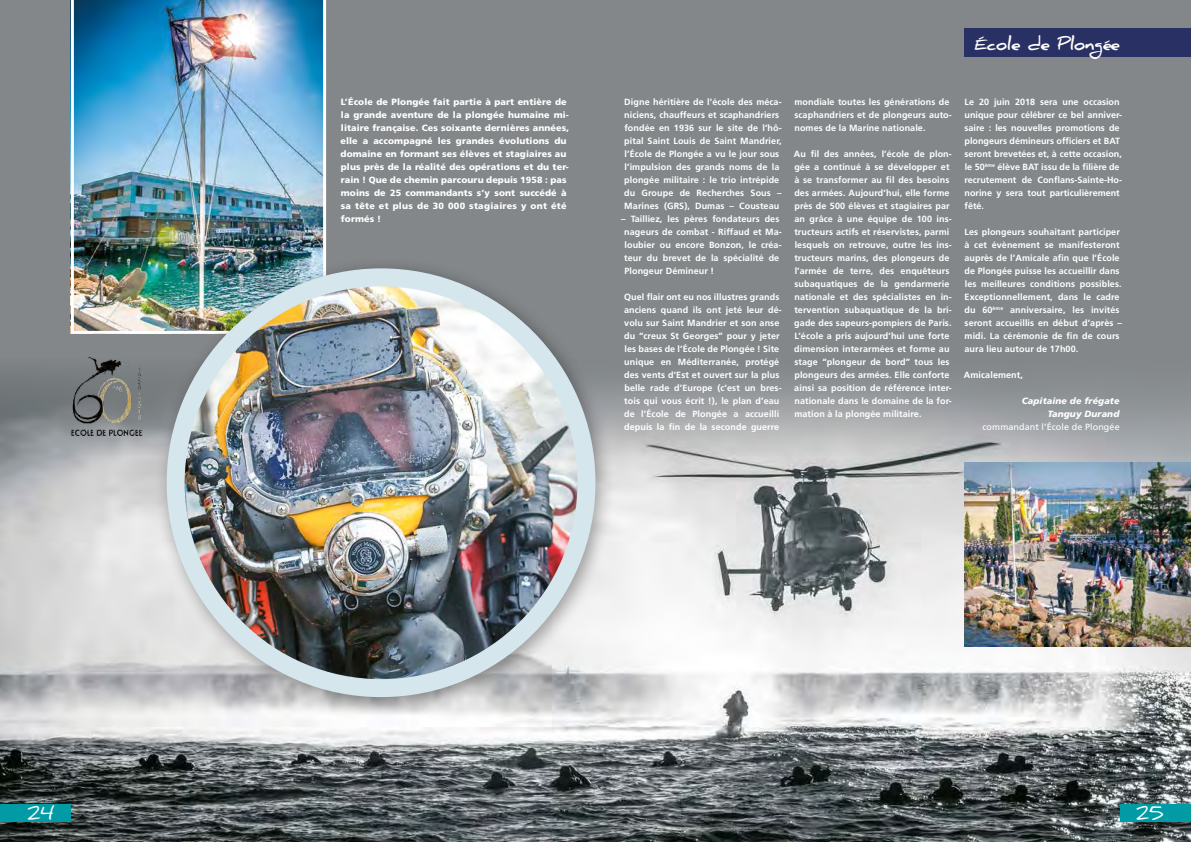
<style>
.page{position:relative;width:1191px;height:842px;background:#838789}
.page>*{position:absolute;margin:0;border:0;box-sizing:border-box;transform-origin:0 0}
.t1{font:700 18px "Daniel";letter-spacing:-.02em;color:#fff}
.t2{font:700 9px/13px "Frutiger LT Std";letter-spacing:.01em;color:#fff}
.t3{font:900 9px/13px "Frutiger LT Std";letter-spacing:.01em;color:#fff}
.t4{font:italic 900 9px/13px "Frutiger";letter-spacing:.01em;color:#fff;text-align:right}
.t5{font:9px "Frutiger LT Std";letter-spacing:.01em;color:#fff}
</style>
<div class="page">
<img style="left:0;top:373px;width:1191px;height:469px">
<img style="left:71px;top:0;width:255px;height:334px">
<div style="left:155px;top:257px;width:460px;height:460px;background:#000;opacity:.35"></div>
<img style="left:176px;top:277px;width:410px;height:411px;border-radius:205px">
<div style="left:167px;top:268px;width:428px;height:429px;border:18px solid #d5e6ed;border-radius:50%"></div>
<img style="left:964px;top:462px;width:227px;height:184px">
<div style="left:0;top:804px;width:71px;height:17px;background:#009ba4"></div>
<div style="left:1120px;top:804px;width:71px;height:17px;background:#009ba4"></div>
<div style="left:964px;top:28px;width:227px;height:29px;background:#293064"></div>
<img style="left:60px;top:356px;width:93px;height:87px">
<p class="t3" style="left:340px;top:95px;width:230px">L’École de Plongée fait partie à part entière de la grande aventure de la plongée humaine mi&shy;litaire française. Ces soixante dernières années, elle a accompagné les grandes évolutions du domaine en formant ses élèves et stagiaires au plus près de la réalité des opérations et du ter&shy;rain ! Que de chemin parcouru depuis 1958 : pas moins de 25 commandants s’y sont succédé à sa tête et plus de 30 000 stagiaires y ont été formés !</p>
<h1 class="t1" style="left:974px;top:33px;width:147px">École de Plongée</h1>
<p class="t2" style="left:624px;top:95px;width:159px">Digne héritière de l’école des méca&shy;niciens, chauffeurs et scaphandriers fondée en 1936 sur le site de l’hô&shy;pital Saint Louis de Saint Mandrier, l’École de Plongée a vu le jour sous l’impulsion des grands noms de la plongée militaire : le trio intrépide du Groupe de Recherches Sous – Marines (GRS), Dumas – Cousteau</p>
<p class="t2" style="left:624px;top:212px;width:159px;text-indent:-3px">– Tailliez, les pères fondateurs des nageurs de combat - Riffaud et Ma&shy;loubier ou encore Bonzon, le créa&shy;teur du brevet de la spécialité de<br>Plongeur Démineur !</p>
<p class="t2" style="left:624px;top:290px;width:159px">Quel flair ont eu nos illustres grands anciens quand ils ont jeté leur dé&shy;volu sur Saint Mandrier et son anse du “creux St Georges” pour y jeter les bases de l’École de Plongée ! Site unique en Méditerranée, protégé des vents d’Est et ouvert sur la plus belle rade d’Europe (c’est un bres&shy;tois qui vous écrit !), le plan d’eau de l’École de Plongée a accueilli depuis la fin de la seconde guerre</p>
<p class="t2" style="left:794px;top:95px;width:159px">mondiale toutes les générations de scaphandriers et de plongeurs auto&shy;nomes de la Marine nationale.</p>
<p class="t2" style="left:794px;top:147px;width:160px">Au fil des années, l’école de plon&shy;gée a continué à se développer et à se transformer au fil des besoins des armées. Aujourd’hui, elle forme près de 500 élèves et stagiaires par an grâce à une équipe de 100 ins&shy;tructeurs actifs et réservistes, parmi lesquels on retrouve, outre les ins&shy;tructeurs marins, des plongeurs de l’armée de terre, des enquêteurs subaquatiques de la gendarmerie nationale et des spécialistes en in&shy;tervention subaquatique de la bri&shy;gade des sapeurs-pompiers de Paris.<br>L’école a pris aujourd’hui une forte dimension interarmées et forme au stage “plongeur de bord” tous les plongeurs des armées. Elle conforte ainsi sa position de référence inter&shy;nationale dans le domaine de la for&shy;mation à la plongée militaire.</p>
<p class="t2" style="left:964px;top:95px;width:159px">Le 20 juin 2018 sera une occasion unique pour célébrer ce bel anniver&shy;saire : les nouvelles promotions de plongeurs démineurs officiers et BAT seront brevetées et, à cette occasion, le 50<sup>ème</sup> élève BAT issu de la filière de recrutement de Conflans-Sainte-Ho&shy;norine y sera tout particulièrement fêté.</p>
<p class="t2" style="left:964px;top:225px;width:159px">Les plongeurs souhaitant participer à cet évènement se manifesteront auprès de l’Amicale afin que l’École de Plongée puisse les accueillir dans les meilleures conditions possibles.<br>Exceptionnellement, dans le cadre du 60<sup>ème</sup> anniversaire, les invités seront accueillis en début d’après – midi. La cérémonie de fin de cours aura lieu autour de 17h00.</p>
<p class="t2" style="left:964px;top:368px;width:61px">Amicalement,</p>
<p class="t4" style="left:1021px;top:394px;width:99px">Capitaine de frégate<br>Tanguy Durand</p>
<p class="t5" style="left:982px;top:421px;width:139px">commandant l’École de Plongée</p>
<h1 class="t1" style="left:27px;top:803px;width:28px">24</h1>
<h1 class="t1" style="left:1136px;top:803px;width:29px">25</h1>
</div>
